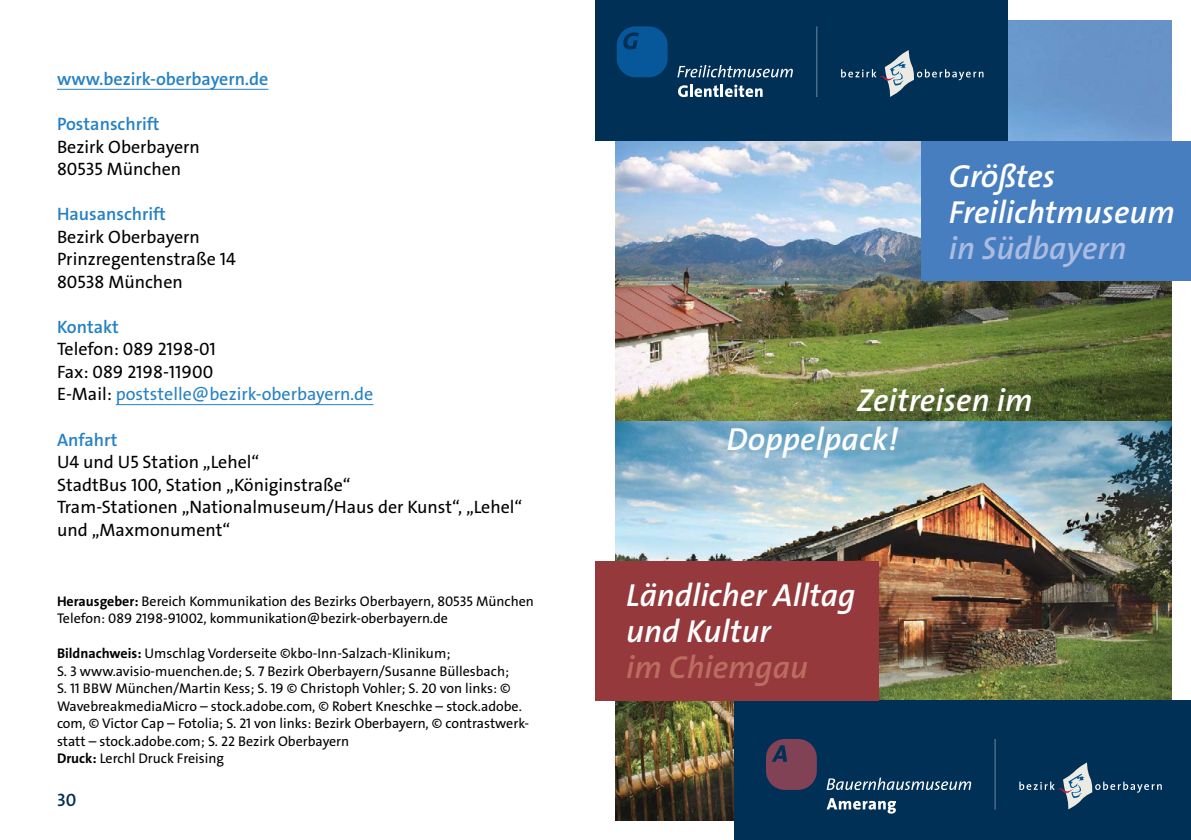
<style>
.page{position:relative;width:1191px;height:840px;background:#fff}
.page>*{position:absolute;margin:0;border:0;box-sizing:border-box;transform-origin:0 0}
.t1{font:italic 600 32px/36px "The Sans Os F";color:#fff}
.t2{font:italic 600 32px "The Sans Os F";color:#abbbe1}
.t3{font:italic 600 32px "The Sans Os F";color:#bc6d61}
.p_fließtext_ohne_abstand{font:18px/22.4px "The Sans LP5 Plain";color:#000}
.p_fließtext_ohne_abstand-2{font:18px "The Sans LP6 Se Bld";color:#2581c4}
.t4{font:18px "The Sans LP6 Se Bld";color:#003056}
.p_impressum{font:14px/17.6px "The Sans LP5 Plain";color:#000}
.s1{font-family:"The Sans LP6 Se Bld";color:#2581c4}
.s2{color:#2581c4}
.s3{font-family:"The Sans LP7 Bld"}
</style>
<div class="page">
<img style="left:615px;top:21px;width:556px;height:799px">
<div style="left:734px;top:700px;width:457px;height:139px;background:#003056"></div>
<div style="left:595px;top:0;width:413px;height:141px;background:#003056"></div>
<svg style="left:617px;top:26px;width:50px;height:51px;background:#05518f"></svg>
<svg style="left:677px;top:65px;width:116px;height:12px"></svg>
<svg style="left:678px;top:84px;width:84px;height:13px"></svg>
<svg style="left:841px;top:50px;width:142px;height:47px"></svg>
<hr style="left:816px;top:26px;width:1px;height:71px;background:#6f82a2">
<svg style="left:766px;top:739px;width:51px;height:50px;background:#6c3f56"></svg>
<svg style="left:826px;top:777px;width:145px;height:12px"></svg>
<svg style="left:826px;top:798px;width:70px;height:15px"></svg>
<svg style="left:1019px;top:762px;width:142px;height:47px"></svg>
<hr style="left:994px;top:738px;width:1px;height:71px;background:#6f82a2">
<div style="left:595px;top:560px;width:284px;height:140px;background:#95393c"></div>
<div style="left:921px;top:141px;width:270px;height:140px;background:#477ec0"></div>
<hr style="left:57px;top:89px;width:211px;height:1px;background:#2581c4">
<hr style="left:116px;top:404px;width:257px;height:1px;background:#2581c4">
<p class="p_fließtext_ohne_abstand-2" style="left:57px;top:67px;width:213px">www.bezirk-oberbayern.de</p>
<p class="p_fließtext_ohne_abstand" style="left:57px;top:113px;width:144px"><span class="s1">Postanschrift<br></span>Bezirk Oberbayern<br>80535 München</p>
<p class="p_fließtext_ohne_abstand" style="left:57px;top:203px;width:180px"><span class="s1">Hausanschrift<br></span>Bezirk Oberbayern<br>Prinzregentenstraße 14<br>80538 München</p>
<p class="p_fließtext_ohne_abstand" style="left:57px;top:315px;width:318px"><span class="s1">Kontakt<br></span>Telefon: 089 2198-01<br>Fax: 089 2198-11900<br>E-Mail: <span class="s2">poststelle@bezirk-oberbayern.de</span></p>
<p class="p_fließtext_ohne_abstand" style="left:57px;top:428px;width:467px"><span class="s1">Anfahrt<br></span>U4 und U5 Station „Lehel“<br>StadtBus 100, Station „Königinstraße“<br>Tram-Stationen „Nationalmuseum/Haus der Kunst“, „Lehel“ und „Maxmonument“</p>
<p class="p_impressum" style="left:57px;top:592px;width:478px"><span class="s3">Herausgeber:</span> Bereich Kommunikation des Bezirks Oberbayern, 80535 München<br>Telefon: 089 2198-91002, kommunikation@bezirk-oberbayern.de</p>
<p class="p_impressum" style="left:57px;top:644px;width:473px"><span class="s3">Bildnachweis:</span> Umschlag Vorderseite ©kbo-Inn-Salzach-Klinikum;<br>S. 3 www.avisio-muenchen.de; S. 7 Bezirk Oberbayern/Susanne Büllesbach;<br>S. 11 BBW München/Martin Kess; S. 19 © Christoph Vohler; S. 20 von links: © WavebreakmediaMicro – stock.adobe.com, © Robert Kneschke – stock.adobe. com, © Victor Cap – Fotolia; S. 21 von links: Bezirk Oberbayern, © contrastwerk&shy;statt – stock.adobe.com; S. 22 Bezirk Oberbayern<br><span class="s3">Druck:</span> Lerchl Druck Freising</p>
<p class="t4" style="left:57px;top:787px;width:21px">30</p>
<h1 class="t1" style="left:948px;top:158px;width:227px">Größtes<br>Freilichtmuseum</h1>
<h1 class="t2" style="left:948px;top:227px;width:179px">in Südbayern</h1>
<h1 class="t1" style="left:857px;top:382px;width:177px">Zeitreisen im</h1>
<h1 class="t1" style="left:726px;top:421px;width:173px">Doppelpack!</h1>
<h1 class="t1" style="left:626px;top:577px;width:230px">Ländlicher Alltag und Kultur</h1>
<h1 class="t3" style="left:626px;top:646px;width:183px">im Chiemgau</h1>
</div>
